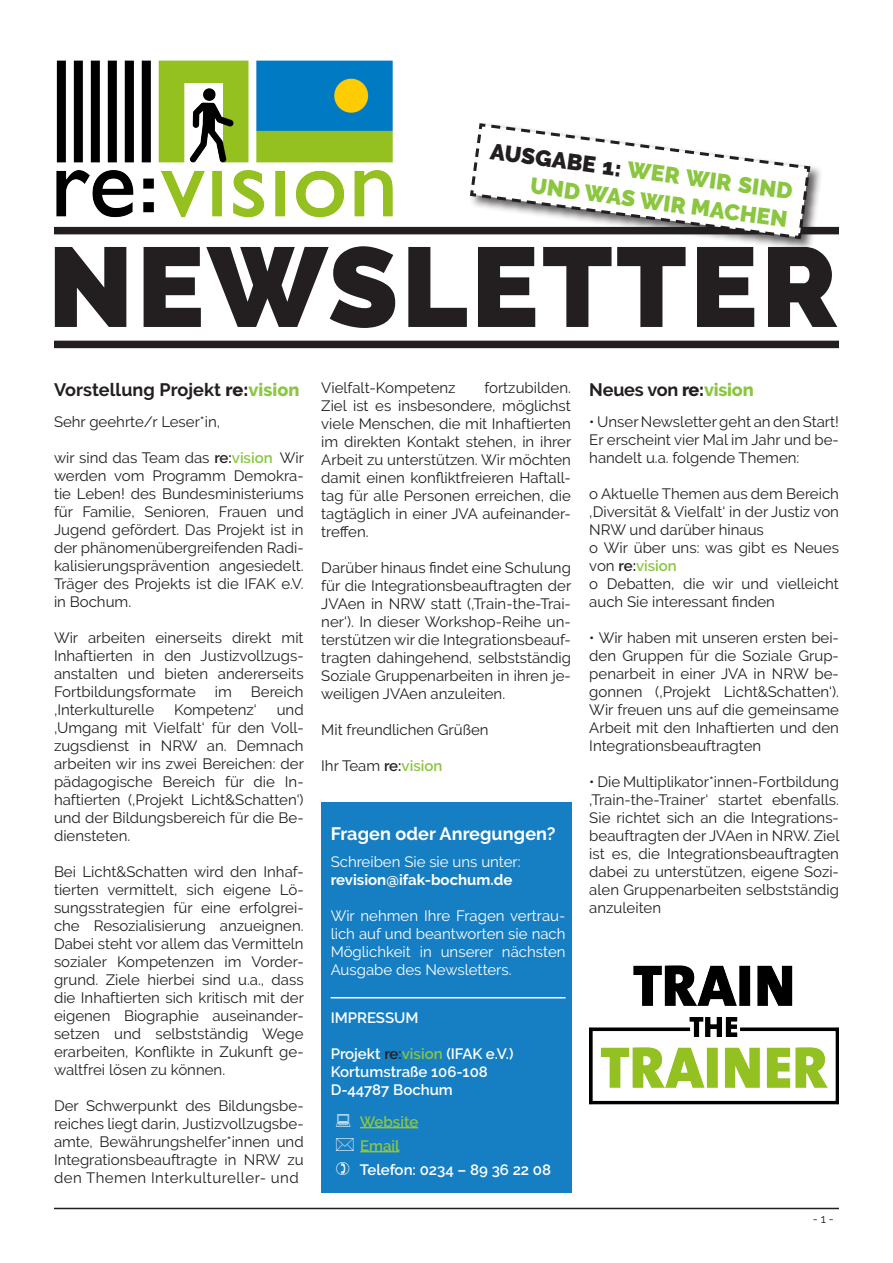
<style>
.page{position:relative;width:893px;height:1263px;background:#fff}
.page>*{position:absolute;margin:0;border:0;box-sizing:border-box;transform-origin:0 0}
.t1{font:900 22.5px/29px "Raleway";color:#8bc640;text-align:right}
.t2{font:700 18px "Raleway";letter-spacing:.005em;color:#231f20}
.t3{font:700 18px "Raleway";letter-spacing:.005em;color:#fff}
.t4{font:15px/18px "Raleway";color:#231f20;text-align:justify}
.t5{font:15px/18px "Raleway";color:#fff;text-align:justify}
.t6{font:600 15px "Raleway";color:#fff}
.t7{font:700 15px "Raleway";color:#fff}
.t8{font:600 15px "Raleway";color:#8bc640}
.t9{font:12px "Raleway";color:#231f20}
.s1{color:#231f20}
.s2{font-weight:800}
.s3{font-weight:800;color:#8bc640}
.s4{font-weight:600}
.s5{font-weight:600;color:#8bc640}
.s6{color:#fff}
.s7{color:#8bc640}
</style>
<div class="page">
<div style="left:321px;top:803px;width:250px;height:390px;background:#167ec2"></div>
<img style="left:590px;top:965px;width:249px;height:140px">
<img style="left:56px;top:60px;width:337px;height:158px">
<svg style="left:55px;top:246px;width:782px;height:82px;fill:#231f20"></svg>
<div style="left:54px;top:227px;width:785px;height:7px;background:#231f20"></div>
<div style="left:54px;top:341px;width:785px;height:7px;background:#231f20"></div>
<hr style="left:54px;top:1208px;width:785px;height:1px;background:#231f20">
<div style="left:468px;top:122px;width:356px;height:131px;background:#231f20;opacity:.75"></div>
<svg style="left:468px;top:122px;width:344px;height:119px"></svg>
<hr style="left:360px;top:1127px;width:58px;height:1px;background:#8bc640">
<hr style="left:360px;top:1151px;width:39px;height:1px;background:#8bc640">
<hr style="left:331px;top:997px;width:235px;height:1px;background:#fff">
<p class="t1" style="left:493px;top:135px;width:306px;rotate:8deg"><span class="s1">AUSGABE 1:</span> WER WIR SIND<br>UND WAS WIR MACHEN</p>
<p class="t2" style="left:54px;top:379px;width:247px">Vorstellung Projekt <span class="s2">re:</span><span class="s3">vision</span></p>
<p class="t4" style="left:54px;top:412px;width:168px">Sehr geehrte/r Leser*in,</p>
<p class="t4" style="left:54px;top:448px;width:251px">wir sind das Team das <span class="s4">re:</span><span class="s5">vision</span><span class="s6">.</span> Wir werden vom Programm Demokra&shy;tie Leben! des Bundesministeriums für Familie, Senioren, Frauen und Jugend gefördert. Das Projekt ist in der phänomenübergreifenden Radi&shy;kalisierungsprävention angesiedelt.<br>Träger des Projekts ist die IFAK e.V. in Bochum.</p>
<p class="t4" style="left:54px;top:628px;width:251px">Wir arbeiten einerseits direkt mit Inhaftierten in den Justizvollzugs&shy;anstalten und bieten andererseits Fortbildungsformate</p>
<p class="t4" style="left:215px;top:682px;width:19px">im</p>
<p class="t4" style="left:251px;top:682px;width:54px">Bereich</p>
<p class="t4" style="left:54px;top:700px;width:252px;text-indent:223px">und ‚Umgang mit Vielfalt‘ für den Voll&shy;zugsdienst in NRW an. Demnach arbeiten wir ins zwei Bereichen: der pädagogische Bereich für die In&shy;haftierten (‚Projekt Licht&amp;Schatten‘) und der Bildungsbereich für die Be&shy;diensteten.</p>
<p class="t4" style="left:54px;top:862px;width:251px">Bei Licht&amp;Schatten wird den Inhaf&shy;tierten vermittelt, sich eigene Lö&shy;sungsstrategien für eine erfolgrei&shy;che Resozialisierung anzueignen.<br>Dabei steht vor allem das Vermitteln sozialer Kompetenzen im Vorder&shy;grund. Ziele hierbei sind u.a., dass die Inhaftierten sich kritisch mit der eigenen Biographie auseinander&shy;setzen und selbstständig Wege erarbeiten, Konflikte in Zukunft ge&shy;waltfrei lösen zu können.</p>
<p class="t4" style="left:54px;top:1096px;width:251px">Der Schwerpunkt des Bildungsbe&shy;reiches liegt darin, Justizvollzugsbe&shy;amte, Bewährungshelfer*innen und Integrationsbeauftragte in NRW zu den Themen Interkultureller- und</p>
<p class="t4" style="left:54px;top:700px;width:102px">‚Interkulturelle</p>
<p class="t4" style="left:174px;top:700px;width:84px">Kompetenz‘</p>
<p class="t4" style="left:321px;top:379px;width:251px;text-indent:163px">fortzubilden.<br>Ziel ist es insbesondere, möglichst viele Menschen, die mit Inhaftierten im direkten Kontakt stehen, in ihrer Arbeit zu unterstützen. Wir möchten damit einen konfliktfreieren Haftall&shy;tag für alle Personen erreichen, die tagtäglich in einer JVA aufeinander&shy;treffen.</p>
<p class="t4" style="left:321px;top:559px;width:252px">Darüber hinaus findet eine Schulung für die Integrationsbeauftragten der JVAen in NRW statt (‚Train-the-Trai&shy;ner‘). In dieser Workshop-Reihe un&shy;terstützen wir die Integrationsbeauf&shy;tragten dahingehend, selbstständig Soziale Gruppenarbeiten in ihren je&shy;weiligen JVAen anzuleiten.</p>
<p class="t4" style="left:321px;top:721px;width:169px">Mit freundlichen Grüßen</p>
<p class="t4" style="left:321px;top:757px;width:123px">Ihr Team <span class="s4">re:</span><span class="s5">vision</span></p>
<p class="t4" style="left:321px;top:379px;width:136px">Vielfalt-Kompetenz</p>
<p class="t3" style="left:331px;top:824px;width:226px">Fragen oder Anregungen?</p>
<p class="t5" style="left:331px;top:852px;width:191px">Schreiben Sie sie uns unter:</p>
<p class="t7" style="left:331px;top:871px;width:183px">revision@ifak-bochum.de</p>
<p class="t5" style="left:331px;top:906px;width:236px">Wir nehmen Ihre Fragen vertrau&shy;lich auf und beantworten sie nach Möglichkeit in unserer nächsten Ausgabe des Newsletters.</p>
<p class="t6" style="left:331px;top:1009px;width:89px">IMPRESSUM</p>
<p class="t6" style="left:331px;top:1045px;width:184px">Projekt <span class="s1">re:</span><span class="s7">vision</span> (IFAK e.V.)</p>
<p class="t6" style="left:331px;top:1063px;width:159px">Kortumstraße 106-108</p>
<p class="t6" style="left:331px;top:1081px;width:124px">D-44787 Bochum</p>
<p class="t8" style="left:360px;top:1112px;width:60px">Website</p>
<p class="t8" style="left:360px;top:1136px;width:41px">Email</p>
<p class="t6" style="left:360px;top:1160px;width:193px">Telefon: 0234 – 89 36 22 08</p>
<p class="t2" style="left:589px;top:379px;width:166px">Neues von <span class="s2">re:</span><span class="s3">vision</span></p>
<p class="t4" style="left:589px;top:412px;width:251px">• Unser Newsletter geht an den Start!<br>Er erscheint vier Mal im Jahr und be&shy;handelt u.a. folgende Themen:</p>
<p class="t4" style="left:589px;top:484px;width:251px">o Aktuelle Themen aus dem Bereich ‚Diversität &amp; Vielfalt‘ in der Justiz von NRW und darüber hinaus</p>
<p class="t4" style="left:589px;top:538px;width:251px">o Wir über uns: was gibt es Neues von <span class="s4">re:</span><span class="s5">vision</span></p>
<p class="t4" style="left:589px;top:574px;width:251px">o Debatten, die wir und vielleicht auch Sie interessant finden</p>
<p class="t4" style="left:589px;top:628px;width:251px">• Wir haben mit unseren ersten bei&shy;den Gruppen für die Soziale Grup&shy;penarbeit in einer JVA in NRW be&shy;gonnen (‚Projekt Licht&amp;Schatten‘).<br>Wir freuen uns auf die gemeinsame Arbeit mit den Inhaftierten und den Integrationsbeauftragten</p>
<p class="t4" style="left:589px;top:772px;width:252px">• Die Multiplikator*innen-Fortbildung ‚Train-the-Trainer‘ startet ebenfalls.<br>Sie richtet sich an die Integrations&shy;beauftragten der JVAen in NRW. Ziel ist es, die Integrationsbeauftragten dabei zu unterstützen, eigene Sozi&shy;alen Gruppenarbeiten selbstständig anzuleiten</p>
<p class="t9" style="left:813px;top:1212px;width:23px">- 1 -</p>
</div>
